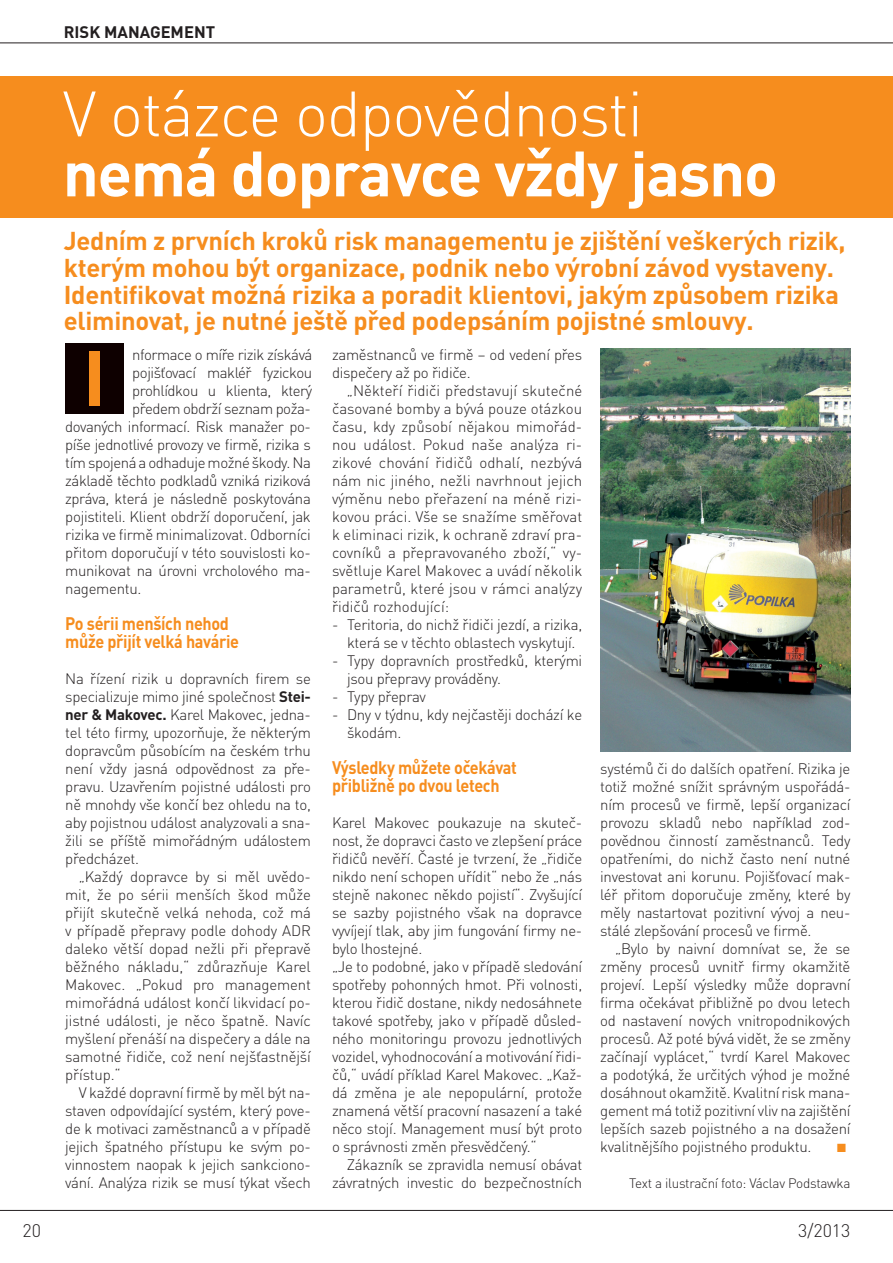
<style>
.page{position:relative;width:893px;height:1263px;background:#fff}
.page>*{position:absolute;margin:0;border:0;box-sizing:border-box;transform-origin:0 0}
.t1{font:700 76.5px "DIN Pro";color:#f68d1e}
.t2{font:700 63px "DIN Pro";letter-spacing:-.02em;color:#fff}
.t3{font:300 63px "DIN Pro";letter-spacing:-.02em;color:#fff}
.t4{font:700 25.5px/26.7px "DIN Pro";letter-spacing:-.01em;color:#f68d1e}
.t5{font:700 18px/18px "DIN Pro";letter-spacing:-.02em;color:#f68d1e;scale:.9 1}
.t6{font:300 18px "DIN Pro";color:#231f20}
.t7{font:700 16.5px "DIN Pro";color:#231f20}
.t8{font:300 15px/18px "DIN Pro";letter-spacing:-.02em;color:#231f20;text-align:justify}
.t9{font:15px "Fedra Sans Pro";color:#f68d1e}
.t10{font:300 13.5px "DIN Pro";letter-spacing:-.02em;color:#231f20}
.s1{font-weight:700}
</style>
<div class="page">
<hr style="left:0;top:1210px;width:893px;height:1px;background:#231f20">
<hr style="left:0;top:43px;width:893px;height:1px;background:#231f20">
<div style="left:0;top:77px;width:893px;height:141px;background:#f68d1e"></div>
<div style="left:66px;top:343px;width:58px;height:70px;background:#0e0000"></div>
<img style="left:600px;top:349px;width:250px;height:403px">
<p class="t7" style="left:64px;top:21px;width:153px">RISK MANAGEMENT</p>
<h2 class="t3" style="left:63px;top:71px;width:582px">V otázce odpovědnosti</h2>
<h2 class="t2" style="left:63px;top:131px;width:717px">nemá dopravce vždy jasno</h2>
<p class="t4" style="left:64px;top:227px;width:783px">Jedním z prvních kroků risk managementu je zjištění veškerých rizik, kterým mohou být organizace, podnik nebo výrobní závod vystaveny.<br>Identifikovat možná rizika a poradit klientovi, jakým způsobem rizika eliminovat, je nutné ještě před podepsáním pojistné smlouvy.</p>
<p class="t8" style="left:132px;top:345px;width:182px">nformace o míře rizik získává</p>
<p class="t8" style="left:132px;top:363px;width:182px">pojišťovací makléř fyzickou</p>
<p class="t8" style="left:132px;top:381px;width:182px">prohlídkou u klienta, který</p>
<p class="t8" style="left:132px;top:399px;width:180px">předem obdrží seznam poža-</p>
<p class="t8" style="left:65px;top:417px;width:247px">dovaných informací. Risk manažer po-</p>
<p class="t8" style="left:65px;top:435px;width:247px">píše jednotlivé provozy ve firmě, rizika s</p>
<p class="t8" style="left:65px;top:453px;width:247px">tím spojená a odhaduje možné škody. Na</p>
<p class="t8" style="left:65px;top:471px;width:247px">základě těchto podkladů vzniká riziková</p>
<p class="t8" style="left:65px;top:489px;width:247px">zpráva, která je následně poskytována</p>
<p class="t8" style="left:65px;top:507px;width:247px">pojistiteli. Klient obdrží doporučení, jak</p>
<p class="t8" style="left:65px;top:525px;width:247px">rizika ve firmě minimalizovat. Odborníci</p>
<p class="t8" style="left:65px;top:543px;width:247px">přitom doporučují v této souvislosti ko-</p>
<p class="t8" style="left:65px;top:561px;width:247px">munikovat na úrovni vrcholového ma-</p>
<p class="t8" style="left:65px;top:579px;width:78px">nagementu.</p>
<p class="t5" style="left:65px;top:614px;width:195px">Po sérii menších nehod může přijít velká havárie</p>
<p class="t8" style="left:65px;top:669px;width:247px">Na řízení rizik u dopravních firem se specializuje mimo jiné společnost <span class="s1">Stei&shy;ner &amp; Makovec.</span> Karel Makovec, jedna&shy;tel této firmy, upozorňuje, že některým dopravcům působícím na českém trhu není vždy jasná odpovědnost za pře&shy;pravu. Uzavřením pojistné události pro ně mnohdy vše končí bez ohledu na to, aby pojistnou událost analyzovali a sna&shy;žili se příště mimořádným událostem předcházet.</p>
<p class="t8" style="left:65px;top:867px;width:247px;text-indent:13px">„Každý dopravce by si měl uvědo&shy;mit, že po sérii menších škod může přijít skutečně velká nehoda, což má v případě přepravy podle dohody ADR daleko větší dopad nežli při přepravě běžného nákladu,“ zdůrazňuje Karel Makovec. „Pokud pro management mimořádná událost končí likvidací po&shy;jistné události, je něco špatně. Navíc myšlení přenáší na dispečery a dále na samotné řidiče, což není nejšťastnější přístup.“</p>
<p class="t8" style="left:65px;top:1083px;width:247px;text-indent:13px">V každé dopravní firmě by měl být na&shy;staven odpovídající systém, který pove&shy;de k motivaci zaměstnanců a v případě jejich špatného přístupu ke svým po&shy;vinnostem naopak k jejich sankciono&shy;vání. Analýza rizik se musí týkat všech</p>
<h1 class="t1" style="left:83px;top:326px;width:25px">I</h1>
<p class="t8" style="left:332px;top:345px;width:252px">zaměstnanců ve firmě – od vedení přes dispečery až po řidiče.</p>
<p class="t8" style="left:332px;top:381px;width:252px;text-indent:15px">„Někteří řidiči představují skutečné časované bomby a bývá pouze otázkou času, kdy způsobí nějakou mimořád&shy;nou událost. Pokud naše analýza ri&shy;zikové chování řidičů odhalí, nezbývá nám nic jiného, nežli navrhnout jejich výměnu nebo přeřazení na méně rizi&shy;kovou práci. Vše se snažíme směřovat k eliminaci rizik, k ochraně zdraví pra&shy;covníků a přepravovaného zboží,“ vy&shy;světluje Karel Makovec a uvádí několik parametrů, které jsou v rámci analýzy řidičů rozhodující:</p>
<p class="t8" style="left:332px;top:615px;width:252px;text-align:center">- Teritoria, do nichž řidiči jezdí, a rizika, která se v těchto oblastech vyskytují.</p>
<p class="t8" style="left:347px;top:651px;width:237px;text-indent:-15px">- Typy dopravních prostředků, kterými jsou přepravy prováděny.</p>
<p class="t8" style="left:332px;top:687px;width:96px">- Typy přeprav</p>
<p class="t8" style="left:347px;top:705px;width:237px;text-indent:-15px">- Dny v týdnu, kdy nejčastěji dochází ke škodám.</p>
<p class="t5" style="left:332px;top:758px;width:207px">Výsledky můžete očekávat přibližně po dvou letech</p>
<p class="t8" style="left:332px;top:813px;width:252px;text-align:left">Karel Makovec poukazuje na skuteč&shy;nost, že dopravci často ve zlepšení práce řidičů nevěří. Časté je tvrzení, že „řidiče nikdo není schopen uřídit“ nebo že „nás stejně nakonec někdo pojistí“. Zvyšující se sazby pojistného však na dopravce vyvíjejí tlak, aby jim fungování firmy ne&shy;bylo lhostejné.<br>„Je to podobné, jako v případě sledování spotřeby pohonných hmot. Při volnosti, kterou řidič dostane, nikdy nedosáhnete takové spotřeby, jako v případě důsled&shy;ného monitoringu provozu jednotlivých vozidel, vyhodnocování a motivování řidi&shy;čů,“ uvádí příklad Karel Makovec. „Kaž&shy;dá změna je ale nepopulární, protože znamená větší pracovní nasazení a také něco stojí. Management musí být proto o správnosti změn přesvědčený.“</p>
<p class="t8" style="left:332px;top:1155px;width:252px;text-align:right">Zákazník se zpravidla nemusí obávat závratných investic do bezpečnostních</p>
<p class="t8" style="left:600px;top:759px;width:252px">systémů či do dalších opatření. Rizika je totiž možné snížit správným uspořádá&shy;ním procesů ve firmě, lepší organizací provozu skladů nebo například zod&shy;povědnou činností zaměstnanců. Tedy opatřeními, do nichž často není nutné investovat ani korunu. Pojišťovací mak&shy;léř přitom doporučuje změny, které by měly nastartovat pozitivní vývoj a neu&shy;stálé zlepšování procesů ve firmě.</p>
<p class="t8" style="left:600px;top:939px;width:252px;text-indent:15px">„Bylo by naivní domnívat se, že se změny procesů uvnitř firmy okamžitě projeví. Lepší výsledky může dopravní firma očekávat přibližně po dvou letech od nastavení nových vnitropodnikových procesů. Až poté bývá vidět, že se změny začínají vyplácet,“ tvrdí Karel Makovec a podotýká, že určitých výhod je možné dosáhnout okamžitě. Kvalitní risk mana&shy;gement má totiž pozitivní vliv na zajištění lepších sazeb pojistného a na dosažení kvalitnějšího pojistného produktu.</p>
<p class="t9" style="left:836px;top:1137px;width:13px">▪</p>
<p class="t10" style="left:629px;top:1174px;width:223px">Text a ilustrační foto: Václav Podstawka</p>
<p class="t6" style="left:23px;top:1219px;width:20px">20</p>
<p class="t6" style="left:798px;top:1219px;width:54px">3/2013</p>
</div>
